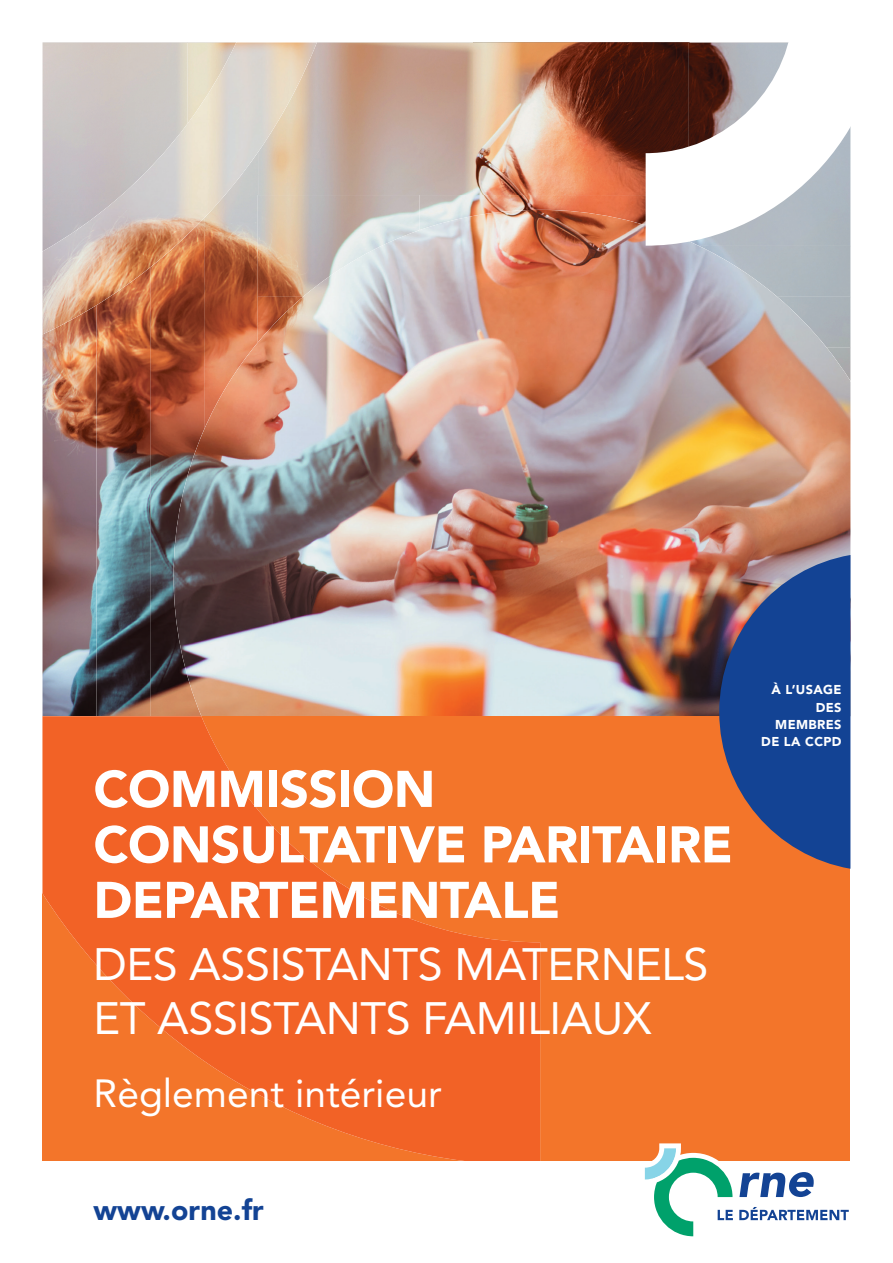
<style>
.page{position:relative;width:893px;height:1263px;background:#fff}
.page>*{position:absolute;margin:0;border:0;box-sizing:border-box;transform-origin:0 0}
.t1{font:900 51px/55.5px "Avenir LT Std";letter-spacing:-.01em;color:#fff}
.t2{font:45px/54px "Avenir LT Std";letter-spacing:-.01em;color:#fff}
.t3{font:39px "Avenir LT Std";color:#fff}
.t4{font:900 28.5px "Avenir LT Std";color:#134394}
.t5{font:900 12.75px/17.4px "Avenir LT Std";letter-spacing:.03em;color:#fff;text-align:right}
</style>
<div class="page">
<img style="left:43px;top:43px;width:807px;height:673px">
<div style="left:43px;top:716px;width:807px;height:451px;background:#f3752a"></div>
<svg style="left:42px;top:42px;width:212px;height:231px"></svg>
<img style="left:43px;top:43px;width:145px;height:156px">
<img style="left:188px;top:43px;width:48px;height:80px">
<img style="left:43px;top:199px;width:74px;height:52px">
<svg style="left:317px;top:42px;width:329px;height:1px"></svg>
<svg style="left:850px;top:246px;width:1px;height:230px"></svg>
<svg style="left:42px;top:334px;width:1px;height:559px"></svg>
<img style="left:258px;top:43px;width:215px;height:152px">
<img style="left:473px;top:43px;width:173px;height:152px">
<img style="left:204px;top:152px;width:54px;height:278px">
<img style="left:150px;top:218px;width:54px;height:498px">
<img style="left:258px;top:195px;width:162px;height:102px">
<img style="left:419px;top:195px;width:227px;height:46px">
<img style="left:96px;top:267px;width:54px;height:449px">
<img style="left:699px;top:246px;width:151px;height:51px">
<img style="left:43px;top:305px;width:53px;height:411px">
<img style="left:258px;top:297px;width:45px;height:45px">
<img style="left:777px;top:297px;width:73px;height:51px">
<img style="left:827px;top:348px;width:23px;height:33px">
<svg style="left:43px;top:716px;width:497px;height:445px;fill:#f26226"></svg>
<div style="left:0;top:1161px;width:893px;height:102px;background:#fff"></div>
<svg style="left:644px;top:1143px;width:205px;height:94px"></svg>
<svg style="left:646px;top:42px;width:205px;height:204px"></svg>
<svg style="left:719px;top:555px;width:131px;height:314px"></svg>
<p class="t1" style="left:94px;top:761px;width:641px">COMMISSION<br>CONSULTATIVE PARITAIRE<br>DEPARTEMENTALE</p>
<p class="t2" style="left:94px;top:938px;width:616px">DES ASSISTANTS MATERNELS<br>ET ASSISTANTS FAMILIAUX</p>
<p class="t3" style="left:94px;top:1070px;width:350px">Règlement intérieur</p>
<p class="t5" style="left:761px;top:681px;width:82px">À L’USAGE<br>DES<br>MEMBRES<br>DE LA CCPD</p>
<p class="t4" style="left:94px;top:1193px;width:172px">www.orne.fr</p>
</div>
